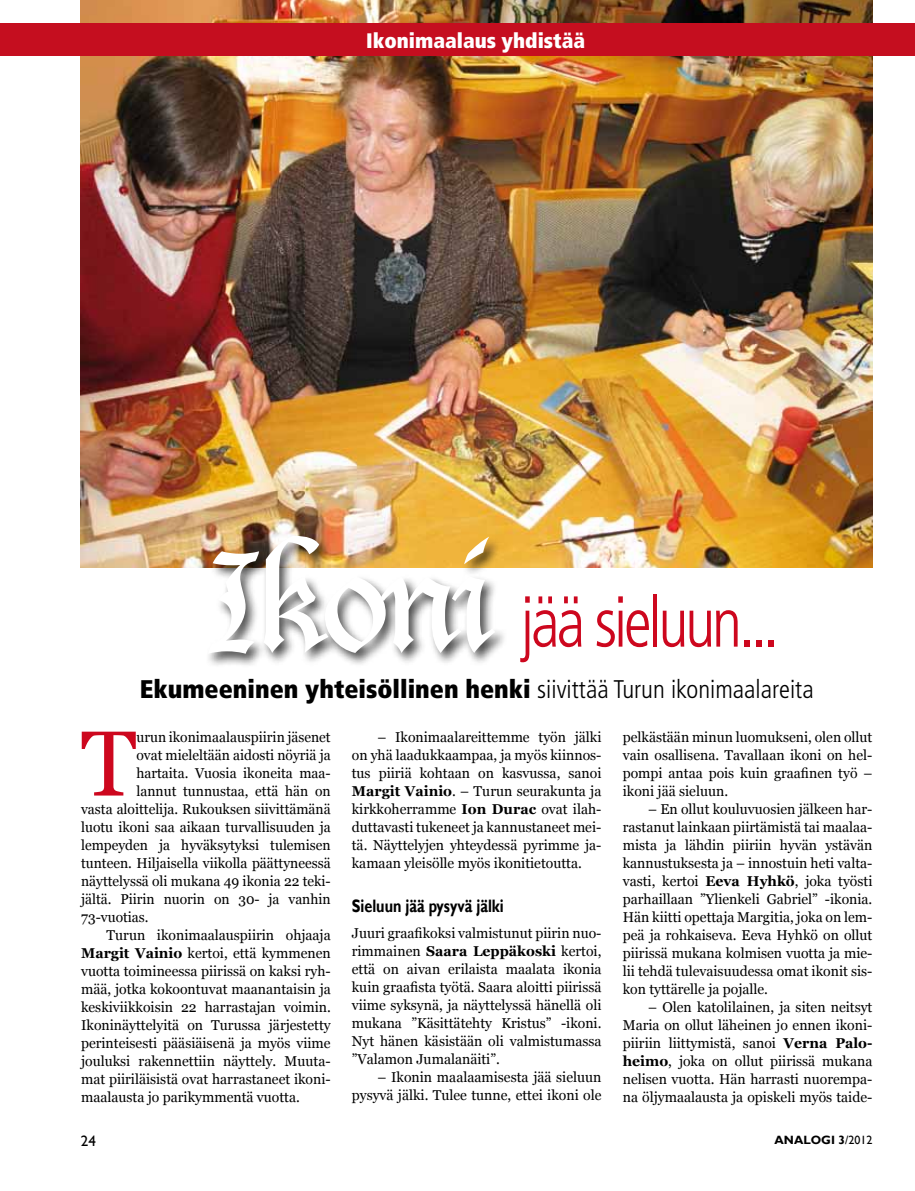
<style>
.page{position:relative;width:915px;height:1191px;background:#fff}
.page>*{position:absolute;margin:0;border:0;box-sizing:border-box;transform-origin:0 0}
.t1{font:92.25px "Georgia";color:#cd071e}
.t2{font:300 condensed 70.5px "Frutiger";letter-spacing:-.05em;color:#cd071e;scale:.92 1}
.t3{font:900 condensed 25.5px "Frutiger";color:#000}
.t4{font:900 condensed 21px "Frutiger";color:#fff}
.t5{font:700 18px "Gill Sans";color:#000;scale:.8 1}
.t6{font:15px "Gill Sans";color:#000}
.t7{font:14.25px/18px "Georgia";color:#000;text-align:justify}
.t8{font:700 12px "Gill Sans";color:#000}
.s1{font-family:"Lucida Blackletter";font-weight:400;font-stretch:normal;font-size:135px;color:#fff}
.s2{font-weight:300}
.s3{font-weight:700}
.s4{font-weight:400}
</style>
<div class="page">
<img style="left:81px;top:0;width:791px;height:568px">
<div style="left:0;top:23px;width:914px;height:33px;background:#c50e1f"></div>
<div style="left:204px;top:533px;width:303px;height:135px;background:#000;opacity:.7"></div>
<h3 class="t4" style="left:366px;top:27px;width:220px">Ikonimaalaus yhdistää</h3>
<h2 class="t2" style="left:209px;top:582px;width:620px"><span class="s1">Ikoni</span> jää sieluun...</h2>
<h3 class="t3" style="left:140px;top:673px;width:675px">Ekumeeninen yhteisöllinen henki <span class="s2">siivittää Turun ikonimaalareita</span></h3>
<h1 class="t1" style="left:81px;top:708px;width:57px">T</h1>
<p class="t7" style="left:136px;top:728px;width:196px">urun ikonimaalauspiirin jäsenet</p>
<p class="t7" style="left:136px;top:746px;width:196px">ovat mieleltään aidosti nöyriä ja</p>
<p class="t7" style="left:136px;top:764px;width:196px">hartaita. Vuosia ikoneita maa-</p>
<p class="t7" style="left:136px;top:782px;width:196px">lannut tunnustaa, että hän on</p>
<p class="t7" style="left:81px;top:800px;width:251px">vasta aloittelija. Rukouksen siivittämänä</p>
<p class="t7" style="left:81px;top:818px;width:251px">luotu ikoni saa aikaan turvallisuuden ja</p>
<p class="t7" style="left:81px;top:836px;width:251px">lempeyden ja hyväksytyksi tulemisen</p>
<p class="t7" style="left:81px;top:854px;width:251px">tunteen. Hiljaisella viikolla päättyneessä</p>
<p class="t7" style="left:81px;top:872px;width:251px">näyttelyssä oli mukana 49 ikonia 22 teki-</p>
<p class="t7" style="left:81px;top:890px;width:251px">jältä. Piirin nuorin on 30- ja vanhin</p>
<p class="t7" style="left:81px;top:908px;width:69px">73-vuotias.</p>
<p class="t7" style="left:107px;top:926px;width:225px">Turun ikonimaalauspiirin ohjaaja</p>
<p class="t7" style="left:81px;top:944px;width:251px"><span class="s3">Margit Vainio</span> kertoi, että kymmenen</p>
<p class="t7" style="left:81px;top:962px;width:251px">vuotta toimineessa piirissä on kaksi ryh-</p>
<p class="t7" style="left:81px;top:980px;width:251px">mää, jotka kokoontuvat maanantaisin ja</p>
<p class="t7" style="left:81px;top:998px;width:251px">keskiviikkoisin 22 harrastajan voimin.</p>
<p class="t7" style="left:81px;top:1016px;width:251px">Ikoninäyttelyitä on Turussa järjestetty</p>
<p class="t7" style="left:81px;top:1034px;width:251px">perinteisesti pääsiäisenä ja myös viime</p>
<p class="t7" style="left:81px;top:1052px;width:251px">jouluksi rakennettiin näyttely. Muuta-</p>
<p class="t7" style="left:81px;top:1070px;width:251px">mat piiriläisistä ovat harrastaneet ikoni-</p>
<p class="t7" style="left:81px;top:1088px;width:220px">maalausta jo parikymmentä vuotta.</p>
<p class="t7" style="left:351px;top:728px;width:251px;text-indent:26px">– Ikonimaalareittemme työn jälki on yhä laadukkaampaa, ja myös kiinnos&shy;tus piiriä kohtaan on kasvussa, sanoi <span class="s3">Margit Vainio</span>. – Turun seurakunta ja kirkkoherramme <span class="s3">Ion Durac</span> ovat ilah&shy;duttavasti tukeneet ja kannustaneet mei&shy;tä. Näyttelyjen yhteydessä pyrimme ja&shy;kamaan yleisölle myös ikonitietoutta.</p>
<p class="t5" style="left:351px;top:895px;width:191px">Sieluun jää pysyvä jälki</p>
<p class="t7" style="left:351px;top:924px;width:251px">Juuri graafikoksi valmistunut piirin nuo&shy;rimmainen <span class="s3">Saara Leppäkoski</span> kertoi, että on aivan erilaista maalata ikonia kuin graafista työtä. Saara aloitti piirissä viime syksynä, ja näyttelyssä hänellä oli mukana ”Käsittätehty Kristus” -ikoni.<br>Nyt hänen käsistään oli valmistumassa ”Valamon Jumalanäiti”.</p>
<p class="t7" style="left:352px;top:1068px;width:251px;text-align:right">– Ikonin maalaamisesta jää sieluun pysyvä jälki. Tulee tunne, ettei ikoni ole</p>
<p class="t7" style="left:622px;top:728px;width:251px">pelkästään minun luomukseni, olen ollut vain osallisena. Tavallaan ikoni on hel&shy;pompi antaa pois kuin graafinen työ – ikoni jää sieluun.</p>
<p class="t7" style="left:622px;top:800px;width:251px;text-indent:26px">– En ollut kouluvuosien jälkeen har&shy;rastanut lainkaan piirtämistä tai maalaa&shy;mista ja lähdin piiriin hyvän ystävän kannustuksesta ja – innostuin heti valta&shy;vasti, kertoi <span class="s3">Eeva Hyhkö</span>, joka työsti parhaillaan ”Ylienkeli Gabriel” -ikonia.<br>Hän kiitti opettaja Margitia, joka on lem&shy;peä ja rohkaiseva. Eeva Hyhkö on ollut piirissä mukana kolmisen vuotta ja mie&shy;lii tehdä tulevaisuudessa omat ikonit sis&shy;kon tyttärelle ja pojalle.</p>
<p class="t7" style="left:622px;top:998px;width:251px;text-indent:26px">– Olen katolilainen, ja siten neitsyt Maria on ollut läheinen jo ennen ikoni&shy;piiriin liittymistä, sanoi <span class="s3">Verna Palo&shy;heimo</span>, joka on ollut piirissä mukana nelisen vuotta. Hän harrasti nuorempa&shy;na öljymaalausta ja opiskeli myös taide-</p>
<p class="t6" style="left:81px;top:1132px;width:16px">24</p>
<p class="t8" style="left:774px;top:1132px;width:99px">ANALOGI 3<span class="s4">/2012</span></p>
</div>
